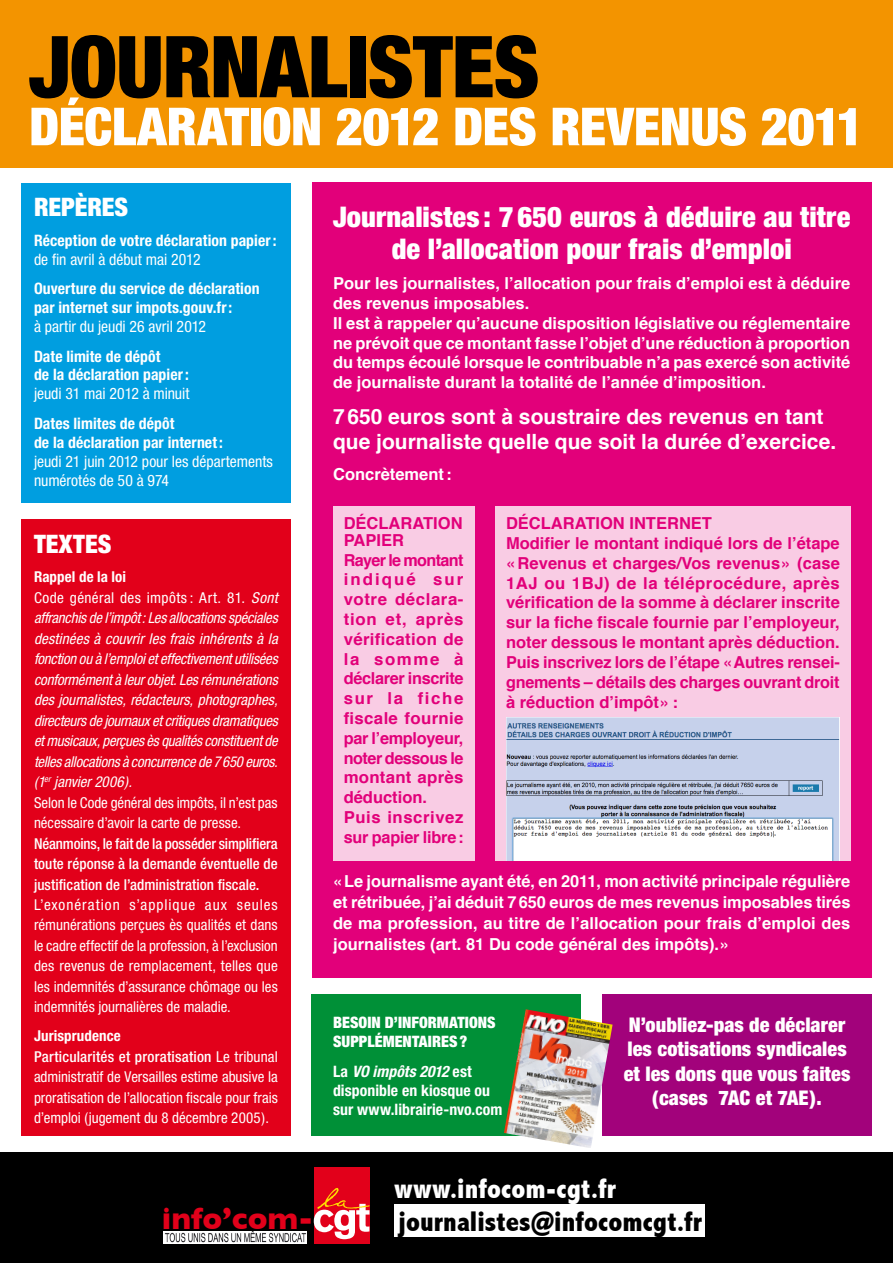
<style>
.page{position:relative;width:893px;height:1263px;background:#fff}
.page>*{position:absolute;margin:0;border:0;box-sizing:border-box;transform-origin:0 0}
.t1{font:900 condensed 85.5px "Helvetica Neue";letter-spacing:-.01em;color:#000}
.t2{font:900 condensed 52.5px "Helvetica Neue";letter-spacing:-.01em;color:#fff}
.t3{font:700 31.05px "Gill Sans";color:#e2001a}
.t4{font:900 condensed 28.5px/31.5px "Helvetica Neue";letter-spacing:.005em;color:#fff;text-align:center}
.t5{font:800 condensed 28.5px "Abadi";letter-spacing:.005em;color:#000}
.t6{font:800 condensed 28.5px "Abadi";letter-spacing:.005em;color:#fff}
.t7{font:900 condensed 25.5px "Helvetica Neue";color:#fff}
.t8{font:700 21px/25.2px "Helvetica";color:#fff}
.t9{font:900 condensed 20.25px/24.3px "Helvetica Neue";letter-spacing:.005em;color:#fff;text-align:center}
.t10{font:700 16.5px/19.8px "Helvetica";color:#e2007a;text-align:justify}
.t11{font:700 16.5px/19.8px "Helvetica";color:#fff;text-align:justify}
.t12{font:700 condensed 15.75px/18.9px "Helvetica Neue";letter-spacing:.005em;color:#fff}
.t13{font:condensed 15.75px/18.9px "Helvetica Neue";letter-spacing:-.005em;color:#fff}
.t14{font:900 condensed 15.75px/18.9px "Helvetica Neue";letter-spacing:.005em;color:#fff}
.t15{font:condensed 15px/20.5px "Helvetica Neue";color:#fff;text-align:justify}
.t16{font:italic condensed 15px/20.5px "Helvetica Neue";letter-spacing:-.015em;color:#fff;text-align:justify}
.t17{font:500 condensed 15px/20.5px "Helvetica Neue";letter-spacing:.005em;color:#fff;text-align:justify}
.t18{font:700 condensed 15px "Helvetica Neue";letter-spacing:.005em;color:#fff}
.s1{font-style:normal}
.s2{font-weight:500}
.s3{font-style:italic}
</style>
<div class="page">
<div style="left:0;top:1152px;width:893px;height:111px;background:#000"></div>
<div style="left:0;top:0;width:893px;height:102px;background:#f39400"></div>
<div style="left:0;top:6px;width:893px;height:161px;background:#f39400"></div>
<div style="left:602px;top:994px;width:270px;height:142px;background:#a2027b"></div>
<div style="left:312px;top:994px;width:269px;height:142px;background:#009037"></div>
<div style="left:21px;top:183px;width:270px;height:319px;background:#009ee0"></div>
<div style="left:21px;top:520px;width:270px;height:616px;background:#e2001a"></div>
<img style="left:504px;top:1009px;width:109px;height:139px">
<div style="left:312px;top:183px;width:560px;height:795px;background:#e2007a"></div>
<div style="left:333px;top:506px;width:141px;height:354px;background:#f9cce4"></div>
<div style="left:495px;top:506px;width:355px;height:354px;background:#f9cce4"></div>
<img style="left:506px;top:718px;width:334px;height:142px">
<div style="left:314px;top:1167px;width:56px;height:77px;background:#e2001a"></div>
<svg style="left:314px;top:1188px;width:56px;height:51px"></svg>
<img style="left:164px;top:1231px;width:143px;height:12px">
<div style="left:394px;top:1204px;width:311px;height:33px;background:#fff"></div>
<p class="t1" style="left:29px;top:14px;width:512px">JOURNALISTES</p>
<p class="t2" style="left:29px;top:94px;width:836px">DÉCLARATION 2012 DES REVENUS 2011</p>
<p class="t7" style="left:34px;top:191px;width:96px">REPÈRES</p>
<p class="t12" style="left:34px;top:230px;width:244px">Réception de votre déclaration papier:</p>
<p class="t13" style="left:34px;top:250px;width:168px">de fin avril à début mai 2012</p>
<p class="t12" style="left:34px;top:279px;width:227px">Ouverture du service de déclaration par internet sur impots.gouv.fr:</p>
<p class="t13" style="left:34px;top:317px;width:174px">à partir du jeudi 26 avril 2012</p>
<p class="t12" style="left:34px;top:346px;width:156px">Date limite de dépôt<br>de la déclaration papier:</p>
<p class="t13" style="left:34px;top:384px;width:157px">jeudi 31 mai 2012 à minuit</p>
<p class="t12" style="left:34px;top:414px;width:190px">Dates limites de dépôt<br>de la déclaration par internet:</p>
<p class="t13" style="left:34px;top:452px;width:241px">jeudi 21 juin 2012 pour les départements numérotés de 50 à 974</p>
<p class="t7" style="left:34px;top:528px;width:79px">TEXTES</p>
<p class="t18" style="left:34px;top:568px;width:94px">Rappel de la loi</p>
<p class="t16" style="left:34px;top:587px;width:245px"><span class="s1">Code général des impôts : Art. 81.</span> Sont affranchis de l’impôt: Les allocations spéciales destinées à couvrir les frais inhérents à la fonction ou à l’emploi et effectivement utilisées conformément à leur objet. Les rémunérations des journalistes, rédacteurs, photographes, directeurs de journaux et critiques dramatiques et musicaux, perçues ès qualités constituent de telles allocations à concurrence de 7650 euros. (1<sup>er</sup> janvier 2006).</p>
<p class="t15" style="left:34px;top:792px;width:245px">Selon le Code général des impôts, il n’est pas nécessaire d’avoir la carte de presse.</p>
<p class="t17" style="left:34px;top:833px;width:245px">Néanmoins, le fait de la posséder simplifiera toute réponse à la demande éventuelle de justification de l’administration fiscale.</p>
<p class="t15" style="left:34px;top:894px;width:245px">L’exonération s’applique aux seules rémunérations perçues ès qualités et dans le cadre effectif de la profession, à l’exclusion des revenus de remplacement, telles que les indemnités d’assurance chômage ou les indemnités journalières de maladie.</p>
<p class="t18" style="left:34px;top:1027px;width:88px">Jurisprudence</p>
<p class="t15" style="left:34px;top:1046px;width:245px"><span class="s2">Particularités et proratisation</span> Le tribunal administratif de Versailles estime abusive la proratisation de l’allocation fiscale pour frais d’emploi (jugement du 8 décembre 2005).</p>
<p class="t4" style="left:333px;top:201px;width:519px">Journalistes : 7 650 euros à déduire au titre de l’allocation pour frais d’emploi</p>
<p class="t11" style="left:333px;top:274px;width:519px">Pour les journalistes, l’allocation pour frais d’emploi est à déduire des revenus imposables.</p>
<p class="t11" style="left:333px;top:313px;width:519px">Il est à rappeler qu’aucune disposition législative ou réglementaire ne prévoit que ce montant fasse l’objet d’une réduction à proportion du temps écoulé lorsque le contribuable n’a pas exercé son activité de journaliste durant la totalité de l’année d’imposition.</p>
<p class="t8" style="left:333px;top:404px;width:505px">7650 euros sont à soustraire des revenus en tant que journaliste quelle que soit la durée d’exercice.</p>
<p class="t11" style="left:333px;top:464px;width:120px">Concrètement:</p>
<p class="t10" style="left:344px;top:515px;width:120px;line-height:16.5px">DÉCLARATION<br>PAPIER</p>
<p class="t10" style="left:344px;top:550px;width:121px">Rayer le montant indiqué sur votre déclara&shy;tion et, après vérification de la somme à déclarer inscrite sur la fiche fiscale fournie par l’employeur, noter dessous le montant après déduction.</p>
<p class="t10" style="left:344px;top:807px;width:121px">Puis inscrivez sur papier libre:</p>
<p class="t10" style="left:506px;top:514px;width:207px">DÉCLARATION INTERNET</p>
<p class="t10" style="left:506px;top:534px;width:335px">Modifier le montant indiqué lors de l’étape «Revenus et charges/Vos revenus» (case 1AJ ou 1BJ) de la téléprocédure, après vérification de la somme à déclarer inscrite sur la fiche fiscale fournie par l’employeur, noter dessous le montant après déduction.</p>
<p class="t10" style="left:506px;top:652px;width:335px">Puis inscrivez lors de l’étape «Autres rensei&shy;gnements – détails des charges ouvrant droit à réduction d’impôt»:</p>
<p class="t11" style="left:333px;top:871px;width:519px;line-height:21px">«Le journalisme ayant été, en 2011, mon activité principale régulière et rétribuée, j’ai déduit 7650 euros de mes revenus imposables tirés de ma profession, au titre de l’allocation pour frais d’emploi des journalistes (art. 81 Du code général des impôts).»</p>
<p class="t14" style="left:333px;top:1013px;width:164px">BESOIN D’INFORMATIONS<br>SUPPLÉMENTAIRES?</p>
<p class="t12" style="left:333px;top:1061px;width:171px">La <span class="s3">VO impôts 2012</span> est disponible en kiosque ou sur www.librairie-nvo.com</p>
<p class="t9" style="left:624px;top:1012px;width:228px">N’oubliez-pas de déclarer les cotisations syndicales et les dons que vous faites (cases 7AC et 7AE).</p>
<p class="t6" style="left:394px;top:1172px;width:223px">www.infocom-cgt.fr</p>
<p class="t3" style="left:162px;top:1200px;width:153px">info’com-</p>
<p class="t5" style="left:399px;top:1205px;width:305px">journalistes@infocomcgt.fr</p>
</div>
